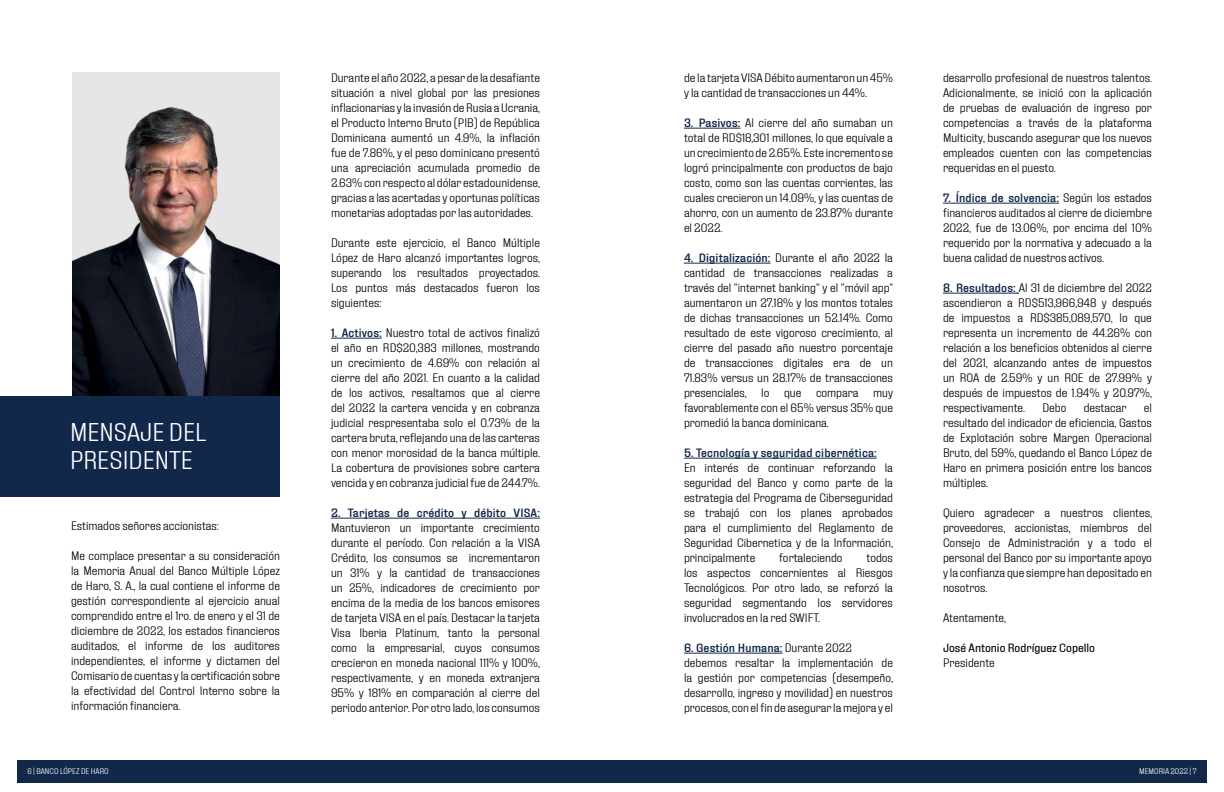
<style>
.page{position:relative;width:1224px;height:792px;background:#fff}
.page>*{position:absolute;margin:0;border:0;box-sizing:border-box;transform-origin:0 0}
.t1{font:300 25px/28px "Fixture";color:#fff}
.t2{font:300 12px/15px "Fixture";color:#000;text-align:justify}
.t3{font:500 12px "Fixture";letter-spacing:.01em;color:#12284b}
.t4{font:12px "Fixture";color:#000}
.t5{font:300 8px "Fixture";color:#fff}
.s1{font-weight:500;color:#12284b}
</style>
<div class="page">
<div style="left:17px;top:760px;width:1190px;height:23px;background:#12284b"></div>
<hr style="left:331px;top:338px;width:51px;height:1px;background:#12284b">
<hr style="left:331px;top:518px;width:209px;height:1px;background:#12284b">
<hr style="left:684px;top:128px;width:57px;height:1px;background:#12284b">
<hr style="left:684px;top:263px;width:87px;height:1px;background:#12284b">
<hr style="left:684px;top:458px;width:193px;height:1px;background:#12284b">
<hr style="left:684px;top:653px;width:99px;height:1px;background:#12284b">
<hr style="left:943px;top:203px;width:116px;height:1px;background:#12284b">
<hr style="left:943px;top:293px;width:73px;height:1px;background:#12284b">
<div style="left:72px;top:72px;width:208px;height:329px;background:#e6e6e6"></div>
<img style="left:72px;top:107px;width:208px;height:289px">
<div style="left:0;top:396px;width:280px;height:100px;background:#12284b"></div>
<h1 class="t1" style="left:70px;top:418px;width:138px">MENSAJE DEL<br>PRESIDENTE</h1>
<p class="t2" style="left:71px;top:518px;width:150px">Estimados señores accionistas:</p>
<p class="t2" style="left:71px;top:548px;width:211px">Me complace presentar a su consideración la Memoria Anual del Banco Múltiple López de Haro, S. A., la cual contiene el informe de gestión correspondiente al ejercicio anual comprendido entre el 1ro. de enero y el 31 de diciembre de 2022, los estados financieros auditados, el informe de los auditores independientes, el informe y dictamen del Comisario de cuentas y la certificación sobre la efectividad del Control Interno sobre la información financiera.</p>
<p class="t2" style="left:331px;top:70px;width:211px">Durante el año 2022, a pesar de la desafiante situación a nivel global por las presiones inflacionarias y la invasión de Rusia a Ucrania, el Producto Interno Bruto (PIB) de República Dominicana aumentó un 4.9%, la inflación fue de 7.86%, y el peso dominicano presentó una apreciación acumulada promedio de 2.63% con respecto al dólar estadounidense, gracias a las acertadas y oportunas políticas monetarias adoptadas por las autoridades.</p>
<p class="t2" style="left:331px;top:235px;width:211px">Durante este ejercicio, el Banco Múltiple López de Haro alcanzó importantes logros, superando los resultados proyectados.<br>Los puntos más destacados fueron los siguientes:</p>
<p class="t2" style="left:331px;top:325px;width:211px"><span class="s1">1. Activos:</span> Nuestro total de activos finalizó el año en RD$20,383 millones, mostrando un crecimiento de 4.69% con relación al cierre del año 2021. En cuanto a la calidad de los activos, resaltamos que al cierre del 2022 la cartera vencida y en cobranza judicial respresentaba solo el 0.73% de la cartera bruta, reflejando una de las carteras con menor morosidad de la banca múltiple.<br>La cobertura de provisiones sobre cartera vencida y en cobranza judicial fue de 244.7%.</p>
<p class="t3" style="left:331px;top:506px;width:210px">2. Tarjetas de crédito y débito VISA:</p>
<p class="t2" style="left:331px;top:520px;width:211px">Mantuvieron un importante crecimiento durante el período. Con relación a la VISA Crédito, los consumos se incrementaron un 31% y la cantidad de transacciones un 25%, indicadores de crecimiento por encima de la media de los bancos emisores de tarjeta VISA en el país. Destacar la tarjeta Visa Iberia Platinum, tanto la personal como la empresarial, cuyos consumos crecieron en moneda nacional 111% y 100%, respectivamente, y en moneda extranjera 95% y 181% en comparación al cierre del periodo anterior. Por otro lado, los consumos</p>
<p class="t2" style="left:684px;top:70px;width:211px">de la tarjeta VISA Débito aumentaron un 45% y la cantidad de transacciones un 44%.</p>
<p class="t2" style="left:684px;top:115px;width:211px"><span class="s1">3. Pasivos:</span> Al cierre del año sumaban un total de RD$18,301 millones, lo que equivale a un crecimiento de 2.65%. Este incremento se logró principalmente con productos de bajo costo, como son las cuentas corrientes, las cuales crecieron un 14.09%, y las cuentas de ahorro, con un aumento de 23.87% durante el 2022.</p>
<p class="t2" style="left:684px;top:250px;width:211px"><span class="s1">4. Digitalización:</span> Durante el año 2022 la cantidad de transacciones realizadas a través del “internet banking” y el “móvil app” aumentaron un 27.18% y los montos totales de dichas transacciones un 52.14%. Como resultado de este vigoroso crecimiento, al cierre del pasado año nuestro porcentaje de transacciones digitales era de un 71.83% versus un 28.17% de transacciones presenciales, lo que compara muy favorablemente con el 65% versus 35% que promedió la banca dominicana.</p>
<p class="t3" style="left:684px;top:446px;width:194px">5. Tecnología y seguridad cibernética:</p>
<p class="t2" style="left:684px;top:460px;width:211px">En interés de continuar reforzando la seguridad del Banco y como parte de la estrategia del Programa de Ciberseguridad se trabajó con los planes aprobados para el cumplimiento del Reglamento de Seguridad Cibernetica y de la Información, principalmente</p>
<p class="t2" style="left:684px;top:550px;width:211px;text-indent:182px">todos los aspectos concernientes al Riesgos Tecnológicos. Por otro lado, se reforzó la seguridad segmentando los servidores involucrados en la red SWIFT.</p>
<p class="t2" style="left:684px;top:640px;width:211px;text-align:left"><span class="s1">6. Gestión Humana:</span> Durante 2022 debemos resaltar la implementación de la gestión por competencias (desempeño, desarrollo, ingreso y movilidad) en nuestros procesos, con el fin de asegurar la mejora y el</p>
<p class="t2" style="left:779px;top:550px;width:65px">fortaleciendo</p>
<p class="t2" style="left:943px;top:70px;width:211px">desarrollo profesional de nuestros talentos.<br>Adicionalmente, se inició con la aplicación de pruebas de evaluación de ingreso por competencias a través de la plataforma Multicity, buscando asegurar que los nuevos empleados cuenten con las competencias requeridas en el puesto.</p>
<p class="t2" style="left:943px;top:190px;width:211px"><span class="s1">7. Índice de solvencia:</span> Según los estados financieros auditados al cierre de diciembre 2022, fue de 13.06%, por encima del 10% requerido por la normativa y adecuado a la buena calidad de nuestros activos.</p>
<p class="t2" style="left:943px;top:280px;width:211px"><span class="s1">8. Resultados:</span> Al 31 de diciembre del 2022 ascendieron a RD$513,966,948 y después de impuestos a RD$385,089,570, lo que representa un incremento de 44.26% con relación a los beneficios obtenidos al cierre del 2021, alcanzando antes de impuestos un ROA de 2.59% y un ROE de 27.99% y después de impuestos de 1.94% y 20.97%, respectivamente.</p>
<p class="t2" style="left:943px;top:400px;width:211px;text-indent:201px">el resultado del indicador de eficiencia, Gastos de Explotación sobre Margen Operacional Bruto, del 59%, quedando el Banco López de Haro en primera posición entre los bancos múltiples.</p>
<p class="t2" style="left:943px;top:505px;width:211px">Quiero agradecer a nuestros clientes, proveedores, accionistas, miembros del Consejo de Administración y a todo el personal del Banco por su importante apoyo y la confianza que siempre han depositado en nosotros.</p>
<p class="t2" style="left:943px;top:610px;width:65px">Atentamente,</p>
<p class="t4" style="left:943px;top:641px;width:154px">José Antonio Rodríguez Copello</p>
<p class="t2" style="left:943px;top:655px;width:53px">Presidente</p>
<p class="t2" style="left:1042px;top:400px;width:25px">Debo</p>
<p class="t2" style="left:1084px;top:400px;width:44px">destacar</p>
<p class="t5" style="left:27px;top:766px;width:83px">6 | BANCO LÓPEZ DE HARO</p>
<p class="t5" style="left:1139px;top:766px;width:59px">MEMORIA 2022 | 7</p>
</div>
